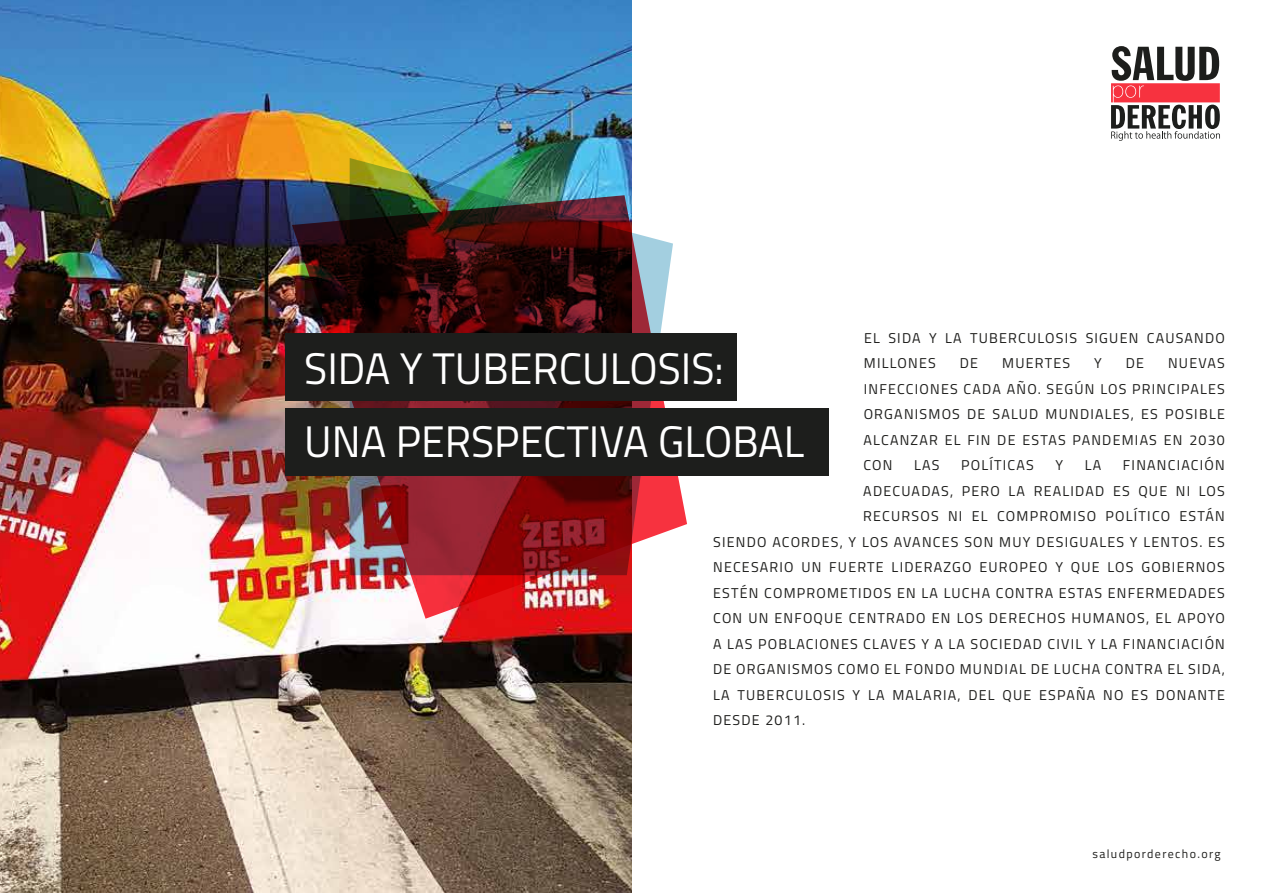
<style>
.page{position:relative;width:1263px;height:893px;background:#fff}
.page>*{position:absolute;margin:0;border:0;box-sizing:border-box;transform-origin:0 0}
.t1{font:44.25px/73.7px "Titillium";color:#fff}
.t2{font:14.25px/25.5px "Titillium";letter-spacing:.085em;color:#1d1d1b}
.t3{font:12px "Titillium";letter-spacing:.115em;color:#1e1e1c}
</style>
<div class="page">
<img style="left:0;top:0;width:631px;height:893px">
<svg style="left:1111px;top:46px;width:109px;height:95px"></svg>
<img style="left:350px;top:158px;width:282px;height:37px">
<img style="left:292px;top:195px;width:395px;height:424px">
<div style="left:285px;top:333px;width:452px;height:67px;background:#1d1e1c"></div>
<div style="left:285px;top:408px;width:544px;height:67px;background:#1d1e1c"></div>
<p class="t2" style="left:864px;top:324px;width:362px">EL SIDA Y LA TUBERCULOSIS SIGUEN CAUSANDO<br>MILLONES</p>
<h1 class="t1" style="left:304px;top:329px;width:502px">SIDA Y TUBERCULOSIS:<br>UNA PERSPECTIVA GLOBAL</h1>
<p class="t2" style="left:863px;top:350px;width:363px;text-align:justify;text-indent:305px">NUEVAS INFECCIONES CADA AÑO. SEGÚN LOS PRINCIPALES ORGANISMOS DE SALUD MUNDIALES, ES POSIBLE ALCANZAR EL FIN DE ESTAS PANDEMIAS EN 2030<br>CON</p>
<p class="t2" style="left:960px;top:350px;width:20px">DE</p>
<p class="t2" style="left:1002px;top:350px;width:69px">MUERTES</p>
<p class="t2" style="left:1094px;top:350px;width:9px">Y</p>
<p class="t2" style="left:1126px;top:350px;width:20px">DE</p>
<p class="t2" style="left:914px;top:452px;width:27px">LAS</p>
<p class="t2" style="left:961px;top:452px;width:74px">POLÍTICAS</p>
<p class="t2" style="left:1055px;top:452px;width:9px">Y</p>
<p class="t2" style="left:1085px;top:452px;width:18px">LA</p>
<p class="t2" style="left:1123px;top:452px;width:103px">FINANCIACIÓN</p>
<p class="t2" style="left:863px;top:477px;width:363px">ADECUADAS, PERO LA REALIDAD ES QUE NI LOS</p>
<p class="t2" style="left:863px;top:503px;width:363px">RECURSOS NI EL COMPROMISO POLÍTICO ESTÁN</p>
<p class="t2" style="left:713px;top:528px;width:513px">SIENDO ACORDES, Y LOS AVANCES SON MUY DESIGUALES Y LENTOS. ES</p>
<p class="t2" style="left:713px;top:554px;width:513px">NECESARIO UN FUERTE LIDERAZGO EUROPEO Y QUE LOS GOBIERNOS</p>
<p class="t2" style="left:713px;top:579px;width:513px">ESTÉN COMPROMETIDOS EN LA LUCHA CONTRA ESTAS ENFERMEDADES</p>
<p class="t2" style="left:713px;top:605px;width:513px">CON UN ENFOQUE CENTRADO EN LOS DERECHOS HUMANOS, EL APOYO</p>
<p class="t2" style="left:713px;top:630px;width:513px">A LAS POBLACIONES CLAVES Y A LA SOCIEDAD CIVIL Y LA FINANCIACIÓN</p>
<p class="t2" style="left:713px;top:656px;width:513px">DE ORGANISMOS COMO EL FONDO MUNDIAL DE LUCHA CONTRA EL SIDA,</p>
<p class="t2" style="left:713px;top:681px;width:513px">LA TUBERCULOSIS Y LA MALARIA, DEL QUE ESPAÑA NO ES DONANTE</p>
<p class="t2" style="left:713px;top:707px;width:94px">DESDE 2011.</p>
<p class="t3" style="left:1092px;top:845px;width:130px">saludporderecho.org</p>
</div>
